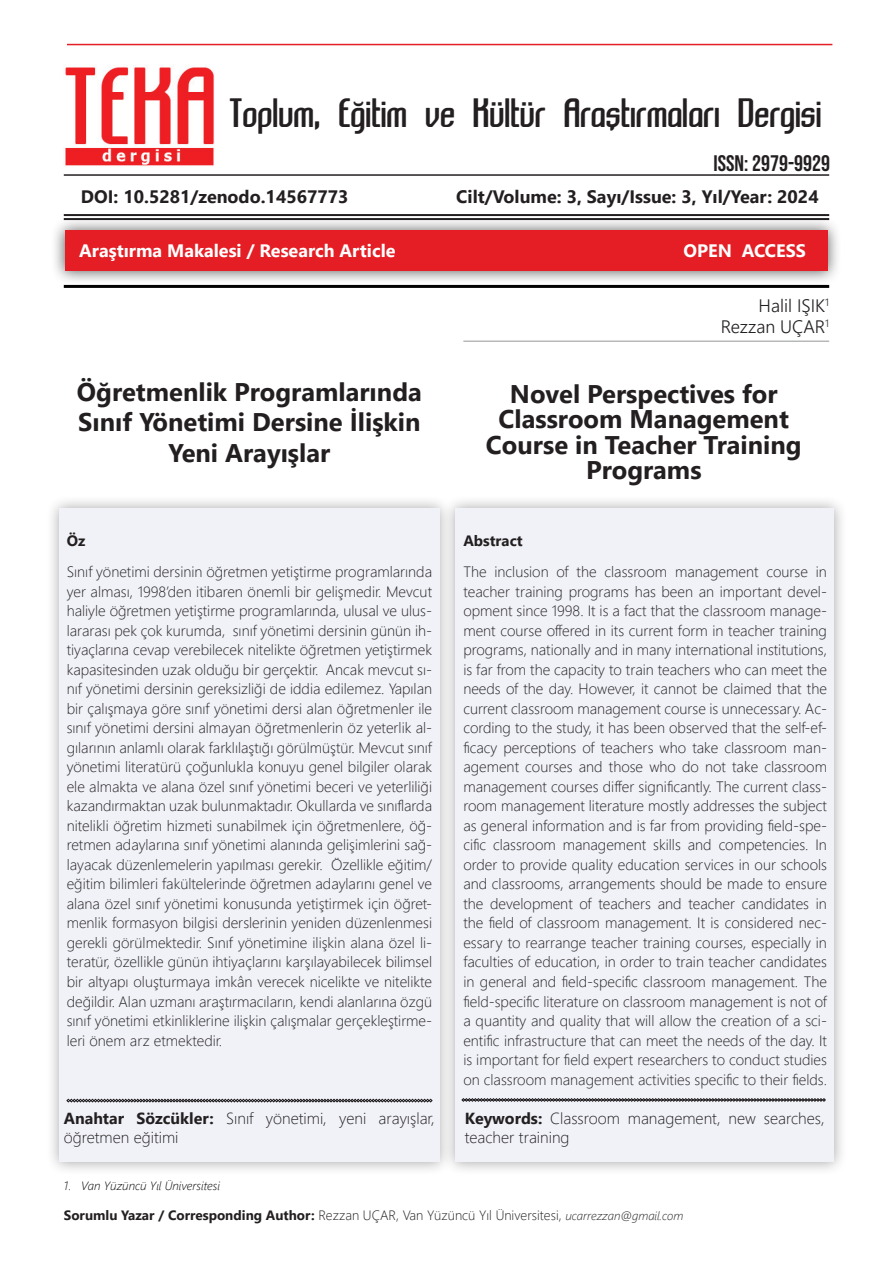
<style>
.page{position:relative;width:893px;height:1263px;background:#fff}
.page>*{position:absolute;margin:0;border:0;box-sizing:border-box;transform-origin:0 0}
.t1{font:36px "CC Sentinel";color:#231f20}
.t2{font:700 25.5px/25.5px "Segoe UI";color:#231f20;text-align:center}
.t3{font:22.5px "Bebas Neue";color:#231f20}
.t4{font:700 18px "Segoe UI";color:#231f20}
.t5{font:700 18px "Segoe UI";color:#fff}
.t6{font:300 18px/21.6px "Segoe UI";color:#231f20;text-align:right}
.t7{font:300 16.05px/19.2px "Segoe UI";color:#231f20}
.t8{font:300 15px/19.5px "Segoe UI";color:#231f20;text-align:justify}
.t9{font:700 15px "Segoe UI";color:#231f20}
.t10{font:300 13.5px "Segoe UI";color:#231f20}
.t11{font:italic 300 12px "Segoe UI";color:#000}
.s1{font-weight:700}
.s2{font-style:italic;font-size:12px}
</style>
<div class="page">
<img style="left:65px;top:43px;width:173px;height:123px">
<div style="left:441px;top:495px;width:406px;height:680px;background:#231f20;opacity:.4"></div>
<div style="left:455px;top:509px;width:379px;height:652px;background:#f0f2f8"></div>
<div style="left:45px;top:495px;width:408px;height:680px;background:#231f20;opacity:.4"></div>
<div style="left:59px;top:509px;width:381px;height:652px;background:#f0f2f8"></div>
<hr style="left:64px;top:214px;width:765px;height:2px;background:#231f20">
<hr style="left:64px;top:174px;width:765px;height:2px;background:#231f20">
<div style="left:51px;top:216px;width:791px;height:70px;background:#231f20;opacity:.75"></div>
<div style="left:65px;top:231px;width:763px;height:40px;background:#e51e25"></div>
<hr style="left:64px;top:285px;width:765px;height:3px;background:#000">
<svg style="left:67px;top:1099px;width:365px;height:3px"></svg>
<svg style="left:462px;top:1098px;width:364px;height:3px"></svg>
<hr style="left:67px;top:44px;width:765px;height:1px;background:#e51e25">
<hr style="left:463px;top:341px;width:366px;height:1px;background:#939598">
<h1 class="t1" style="left:230px;top:90px;width:594px">Toplum, Eğitim ve Kültür Araştırmaları Dergisi</h1>
<h3 class="t3" style="left:714px;top:150px;width:118px">ISSN: 2979-9929</h3>
<p class="t4" style="left:81px;top:180px;width:269px">DOI: 10.5281/zenodo.14567773</p>
<p class="t4" style="left:456px;top:179px;width:364px">Cilt/Volume: 3, Sayı/Issue: 3, Yıl/Year: 2024</p>
<p class="t5" style="left:79px;top:234px;width:318px">Araştırma Makalesi / Research Article</p>
<p class="t5" style="left:683px;top:234px;width:124px">OPEN ACCESS</p>
<h2 class="t2" style="left:77px;top:374px;width:346px;line-height:30.6px">Öğretmenlik Programlarında<br>Sınıf Yönetimi Dersine İlişkin<br>Yeni Arayışlar</h2>
<p class="t9" style="left:67px;top:526px;width:20px">Öz</p>
<p class="t8" style="left:67px;top:561px;width:367px">Sınıf yönetimi dersinin öğretmen yetiştirme programlarında yer alması, 1998’den itibaren önemli bir gelişmedir. Mevcut haliyle öğretmen yetiştirme programlarında, ulusal ve ulus&shy;lararası pek çok kurumda, sınıf yönetimi dersinin günün ih&shy;tiyaçlarına cevap verebilecek nitelikte öğretmen yetiştirmek kapasitesinden uzak olduğu bir gerçektir. Ancak mevcut sı&shy;nıf yönetimi dersinin gereksizliği de iddia edilemez. Yapılan bir çalışmaya göre sınıf yönetimi dersi alan öğretmenler ile sınıf yönetimi dersini almayan öğretmenlerin öz yeterlik al&shy;gılarının anlamlı olarak farklılaştığı görülmüştür. Mevcut sınıf yönetimi literatürü çoğunlukla konuyu genel bilgiler olarak ele almakta ve alana özel sınıf yönetimi beceri ve yeterliliği kazandırmaktan uzak bulunmaktadır. Okullarda ve sınıflarda nitelikli öğretim hizmeti sunabilmek için öğretmenlere, öğ&shy;retmen adaylarına sınıf yönetimi alanında gelişimlerini sağ&shy;layacak düzenlemelerin yapılması gerekir. Özellikle eğitim/ eğitim bilimleri fakültelerinde öğretmen adaylarını genel ve alana özel sınıf yönetimi konusunda yetiştirmek için öğret&shy;menlik formasyon bilgisi derslerinin yeniden düzenlenmesi gerekli görülmektedir. Sınıf yönetimine ilişkin alana özel li&shy;teratür, özellikle günün ihtiyaçlarını karşılayabilecek bilimsel bir altyapı oluşturmaya imkân verecek nicelikte ve nitelikte değildir. Alan uzmanı araştırmacıların, kendi alanlarına özgü sınıf yönetimi etkinliklerine ilişkin çalışmalar gerçekleştirme&shy;leri önem arz etmektedir.</p>
<p class="t7" style="left:64px;top:1107px;width:372px"><span class="s1">Anahtar Sözcükler:</span> Sınıf yönetimi, yeni arayışlar, öğretmen eğitimi</p>
<p class="t11" style="left:64px;top:1174px;width:158px">1. Van Yüzüncü Yıl Üniversitesi</p>
<p class="t6" style="left:721px;top:293px;width:110px">Halil IŞIK<sup>1<br></sup>Rezzan UÇAR<sup>1</sup></p>
<h2 class="t2" style="left:486px;top:379px;width:317px">Novel Perspectives for<br>Classroom Management<br>Course in Teacher Training<br>Programs</h2>
<p class="t9" style="left:463px;top:526px;width:61px">Abstract</p>
<p class="t8" style="left:463px;top:561px;width:365px">The inclusion of the classroom management course in teacher training programs has been an important devel&shy;opment since 1998. It is a fact that the classroom manage&shy;ment course offered in its current form in teacher training programs, nationally and in many international institutions, is far from the capacity to train teachers who can meet the needs of the day. However, it cannot be claimed that the current classroom management course is unnecessary. Ac&shy;cording to the study, it has been observed that the self-ef&shy;ficacy perceptions of teachers who take classroom man&shy;agement courses and those who do not take classroom management courses differ significantly. The current class&shy;room management literature mostly addresses the subject as general information and is far from providing field-spe&shy;cific classroom management skills and competencies. In order to provide quality education services in our schools and classrooms, arrangements should be made to ensure the development of teachers and teacher candidates in the field of classroom management. It is considered nec&shy;essary to rearrange teacher training courses, especially in faculties of education, in order to train teacher candidates in general and field-specific classroom management. The field-specific literature on classroom management is not of a quantity and quality that will allow the creation of a sci&shy;entific infrastructure that can meet the needs of the day. It is important for field expert researchers to conduct studies on classroom management activities specific to their fields.</p>
<p class="t7" style="left:465px;top:1107px;width:361px"><span class="s1">Keywords:</span> Classroom management, new searches, teacher training</p>
<p class="t10" style="left:64px;top:1202px;width:621px"><span class="s1">Sorumlu Yazar / Corresponding Author:</span> Rezzan UÇAR, Van Yüzüncü Yıl Üniversitesi, <span class="s2">ucarrezzan@gmail.com</span></p>
</div>
